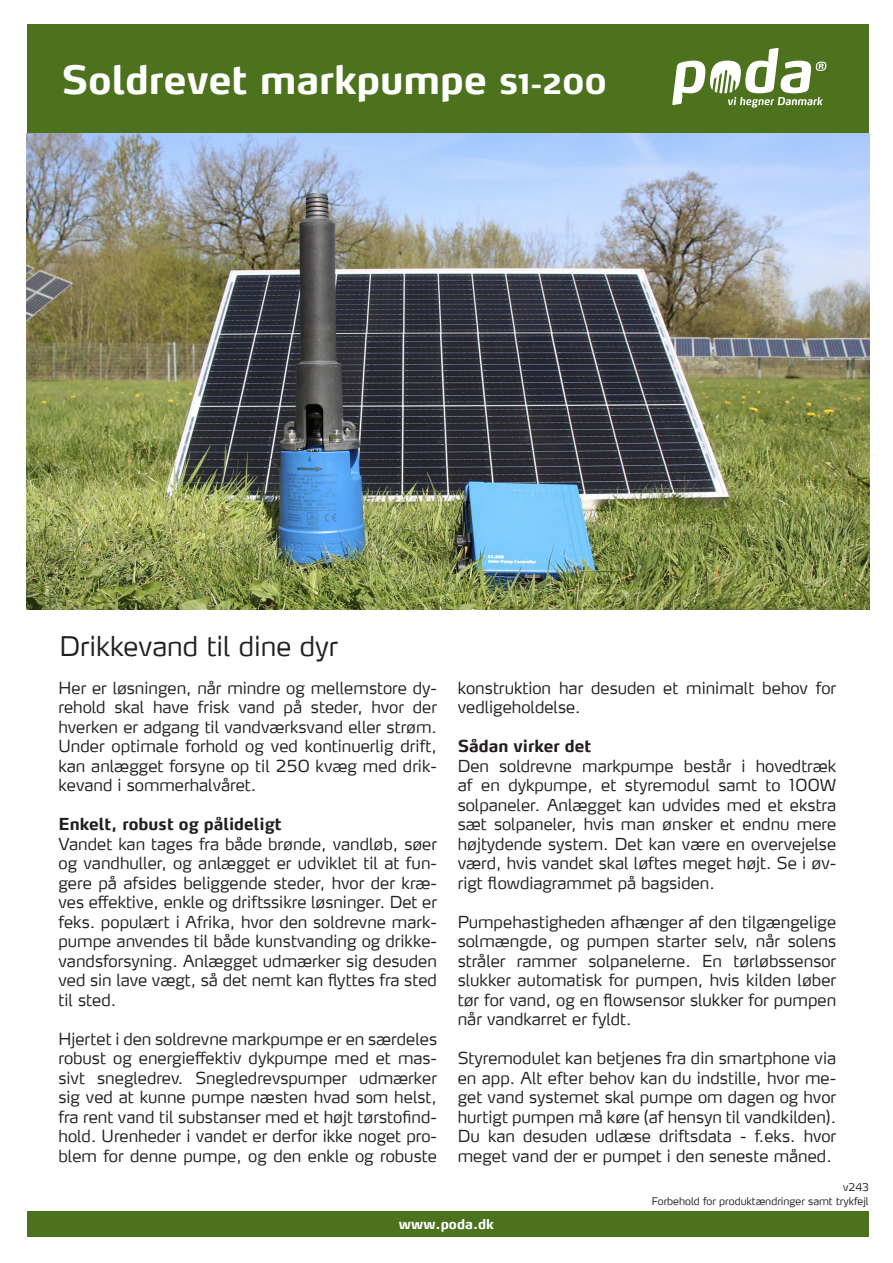
<style>
.page{position:relative;width:893px;height:1263px;background:#fff}
.page>*{position:absolute;margin:0;border:0;box-sizing:border-box;transform-origin:0 0}
.t1{font:700 39px "Max LF";color:#fff}
.Brødtekst{font:300 27px "Max LF";color:#231f20}
.t2{font:300 16.5px/19.5px "Max LF";color:#231f20;text-align:justify}
.t3{font:700 16.5px "Max LF";color:#231f20}
.t4{font:700 13.5px "Max";letter-spacing:.005em;color:#fff}
.t5{font:300 10.5px "Max";color:#231f20}
.t6{font:300 10.5px "Max LF";color:#231f20}
.s1{font-weight:900;font-size:27px}
</style>
<div class="page">
<div style="left:27px;top:24px;width:842px;height:110px;background:#4c721d"></div>
<svg style="left:672px;top:48px;width:154px;height:60px"></svg>
<div style="left:27px;top:1211px;width:842px;height:26px;background:#4c721d"></div>
<img style="left:27px;top:134px;width:842px;height:475px">
<p class="t1" style="left:62px;top:55px;width:547px">Soldrevet markpumpe <span class="s1">S1-200</span></p>
<p class="Brødtekst" style="left:60px;top:629px;width:280px">Drikkevand til dine dyr</p>
<p class="t2" style="left:59px;top:677px;width:380px">Her er løsningen, når mindre og mellemstore dy&shy;rehold skal have frisk vand på steder, hvor der hverken er adgang til vandværksvand eller strøm.<br>Under optimale forhold og ved kontinuerlig drift, kan anlægget forsyne op til 250 kvæg med drik&shy;kevand i sommerhalvåret.</p>
<p class="t3" style="left:59px;top:814px;width:225px">Enkelt, robust og pålideligt</p>
<p class="t2" style="left:59px;top:833px;width:380px">Vandet kan tages fra både brønde, vandløb, søer og vandhuller, og anlægget er udviklet til at fun&shy;gere på afsides beliggende steder, hvor der kræ&shy;ves effektive, enkle og driftssikre løsninger. Det er feks. populært i Afrika, hvor den soldrevne mark&shy;pumpe anvendes til både kunstvanding og drikke&shy;vandsforsyning. Anlægget udmærker sig desuden ved sin lave vægt, så det nemt kan flyttes fra sted til sted.</p>
<p class="t2" style="left:59px;top:1028px;width:380px">Hjertet i den soldrevne markpumpe er en særdeles robust og energieffektiv dykpumpe med et mas&shy;sivt snegledrev. Snegledrevspumper udmærker sig ved at kunne pumpe næsten hvad som helst, fra rent vand til substanser med et højt tørstofind&shy;hold. Urenheder i vandet er derfor ikke noget pro&shy;blem for denne pumpe, og den enkle og robuste</p>
<p class="t2" style="left:458px;top:677px;width:380px">konstruktion har desuden et minimalt behov for vedligeholdelse.</p>
<p class="t3" style="left:458px;top:736px;width:135px">Sådan virker det</p>
<p class="t2" style="left:458px;top:755px;width:380px">Den soldrevne markpumpe består i hovedtræk af en dykpumpe, et styremodul samt to 100W solpaneler. Anlægget kan udvides med et ekstra sæt solpaneler, hvis man ønsker et endnu mere højtydende system. Det kan være en overvejelse værd, hvis vandet skal løftes meget højt. Se i øv&shy;rigt flowdiagrammet på bagsiden.</p>
<p class="t2" style="left:458px;top:911px;width:380px">Pumpehastigheden afhænger af den tilgængelige solmængde, og pumpen starter selv, når solens stråler rammer solpanelerne. En tørløbssensor slukker automatisk for pumpen, hvis kilden løber tør for vand, og en flowsensor slukker for pumpen når vandkarret er fyldt.</p>
<p class="t2" style="left:458px;top:1048px;width:380px">Styremodulet kan betjenes fra din smartphone via en app. Alt efter behov kan du indstille, hvor me&shy;get vand systemet skal pumpe om dagen og hvor hurtigt pumpen må køre (af hensyn til vandkilden).<br>Du kan desuden udlæse driftsdata - f.eks. hvor meget vand der er pumpet i den seneste måned.</p>
<p class="t6" style="left:843px;top:1181px;width:27px">v243</p>
<p class="t5" style="left:652px;top:1194px;width:218px">Forbehold for produktændringer samt trykfejl</p>
<p class="t4" style="left:399px;top:1215px;width:97px">www.poda.dk</p>
</div>
